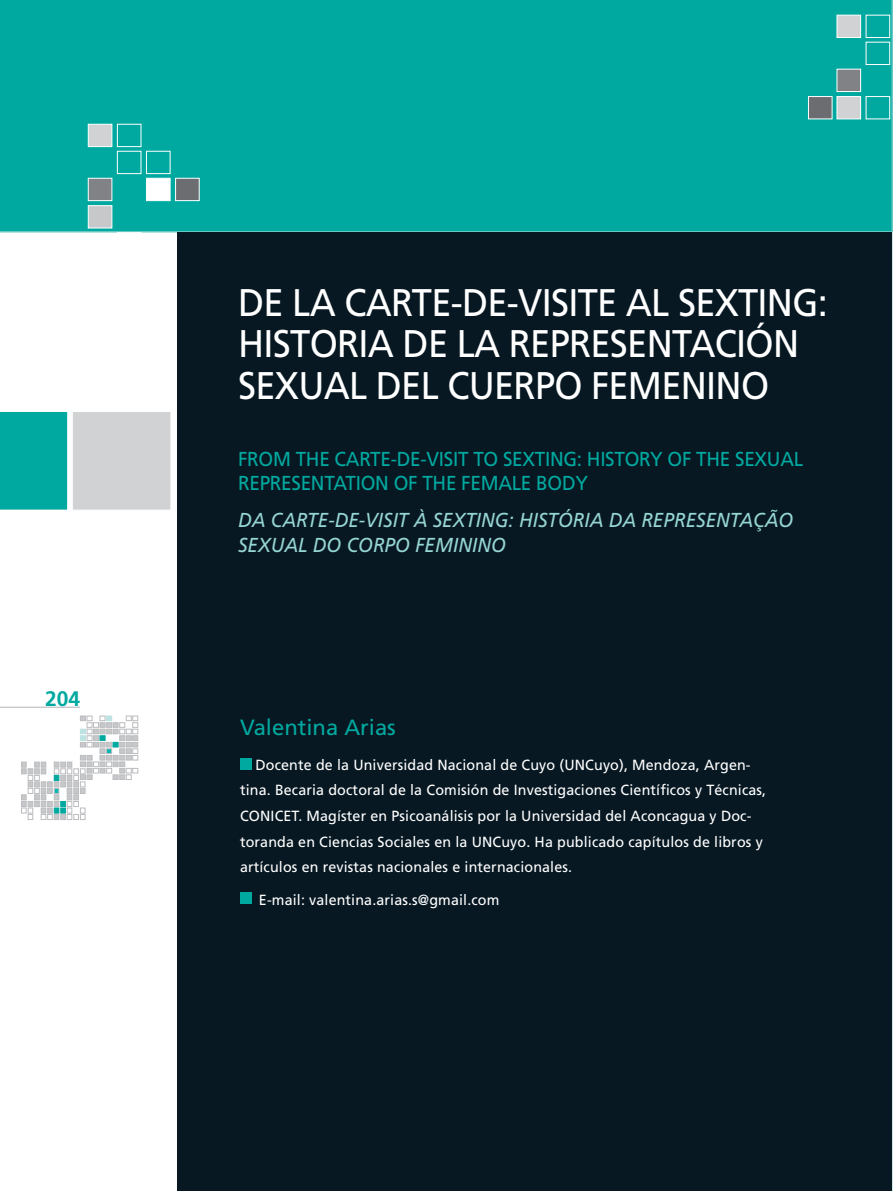
<style>
.page{position:relative;width:893px;height:1191px;background:#fff}
.page>*{position:absolute;margin:0;border:0;box-sizing:border-box;transform-origin:0 0}
.t1{font:38.55px/41.5px "Frutiger";letter-spacing:-.02em;color:#fff;scale:.94 1}
.t2{font:22.05px "Frutiger";color:#00a9a0}
.t3{font:700 21px "Frutiger";color:#00a9a0}
.t4{font:20.1px/24.2px "Frutiger";letter-spacing:-.015em;color:#00a9a0;scale:.94 1}
.t5{font:italic 20.1px/24.2px "Frutiger";color:#95d5d3;scale:.94 1}
.t6{font:14.7px/25.7px "Frutiger";letter-spacing:.01em;color:#fff}
</style>
<div class="page">
<svg style="left:21px;top:716px;width:117px;height:103px"></svg>
<div style="left:0;top:0;width:893px;height:232px;background:#00a9a0"></div>
<div style="left:88px;top:178px;width:24px;height:23px;background:#808285;border:1px solid #fff"></div>
<div style="left:146px;top:178px;width:24px;height:23px;background:#fff;border:1px solid #fff"></div>
<div style="left:175px;top:178px;width:24px;height:23px;background:#6c6d70;border:1px solid #fff"></div>
<div style="left:117px;top:151px;width:24px;height:23px;border:1px solid #fff"></div>
<div style="left:146px;top:151px;width:24px;height:23px;border:1px solid #fff"></div>
<div style="left:88px;top:124px;width:24px;height:23px;background:#d1d2d4;border:1px solid #fff"></div>
<div style="left:117px;top:124px;width:24px;height:23px;border:1px solid #fff"></div>
<div style="left:117px;top:232px;width:24px;height:23px;border:1px solid #fff"></div>
<div style="left:88px;top:205px;width:24px;height:23px;background:#c7c8ca;border:1px solid #fff"></div>
<div style="left:837px;top:69px;width:24px;height:23px;background:#808285;border:1px solid #fff"></div>
<div style="left:866px;top:42px;width:24px;height:23px;border:1px solid #fff"></div>
<div style="left:837px;top:15px;width:24px;height:23px;background:#d1d2d4;border:1px solid #fff"></div>
<div style="left:866px;top:15px;width:24px;height:23px;border:1px solid #fff"></div>
<div style="left:837px;top:96px;width:24px;height:23px;background:#d1d2d4;border:1px solid #fff"></div>
<div style="left:866px;top:96px;width:24px;height:23px;border:1px solid #fff"></div>
<div style="left:808px;top:96px;width:24px;height:23px;background:#6c6d70;border:1px solid #fff"></div>
<div style="left:177px;top:232px;width:716px;height:959px;background:#071822"></div>
<div style="left:72px;top:411px;width:99px;height:99px;background:#d1d2d4;border:1px solid #fff"></div>
<div style="left:0;top:412px;width:68px;height:98px;background:#00a9a0"></div>
<hr style="left:0;top:707px;width:80px;height:1px;background:#b2b3b7">
<div style="left:240px;top:758px;width:11px;height:11px;background:#00a9a0"></div>
<div style="left:240px;top:892px;width:11px;height:12px;background:#00a9a0"></div>
<h3 class="t3" style="left:45px;top:686px;width:37px">204</h3>
<h1 class="t1" style="left:238px;top:281px;width:629px">DE LA CARTE-DE-VISITE AL SEXTING:<br>HISTORIA DE LA REPRESENTACIÓN<br>SEXUAL DEL CUERPO FEMENINO</h1>
<h3 class="t4" style="left:238px;top:447px;width:603px">FROM THE CARTE-DE-VISIT TO SEXTING: HISTORY OF THE SEXUAL<br>REPRESENTATION OF THE FEMALE BODY</h3>
<h3 class="t5" style="left:238px;top:508px;width:592px">DA CARTE-DE-VISIT À SEXTING: HISTÓRIA DA REPRESENTAÇÃO<br>SEXUAL DO CORPO FEMININO</h3>
<h2 class="t2" style="left:240px;top:715px;width:157px">Valentina Arias</h2>
<p class="t6" style="left:240px;top:751px;width:528px;text-indent:15px">Docente de la Universidad Nacional de Cuyo (UNCuyo), Mendoza, Argen&shy;tina. Becaria doctoral de la Comisión de Investigaciones Científicos y Técnicas, CONICET. Magíster en Psicoanálisis por la Universidad del Aconcagua y Doc&shy;toranda en Ciencias Sociales en la UNCuyo. Ha publicado capítulos de libros y artículos en revistas nacionales e internacionales.</p>
<p class="t6" style="left:259px;top:887px;width:242px">E-mail: valentina.arias.s@gmail.com</p>
</div>
